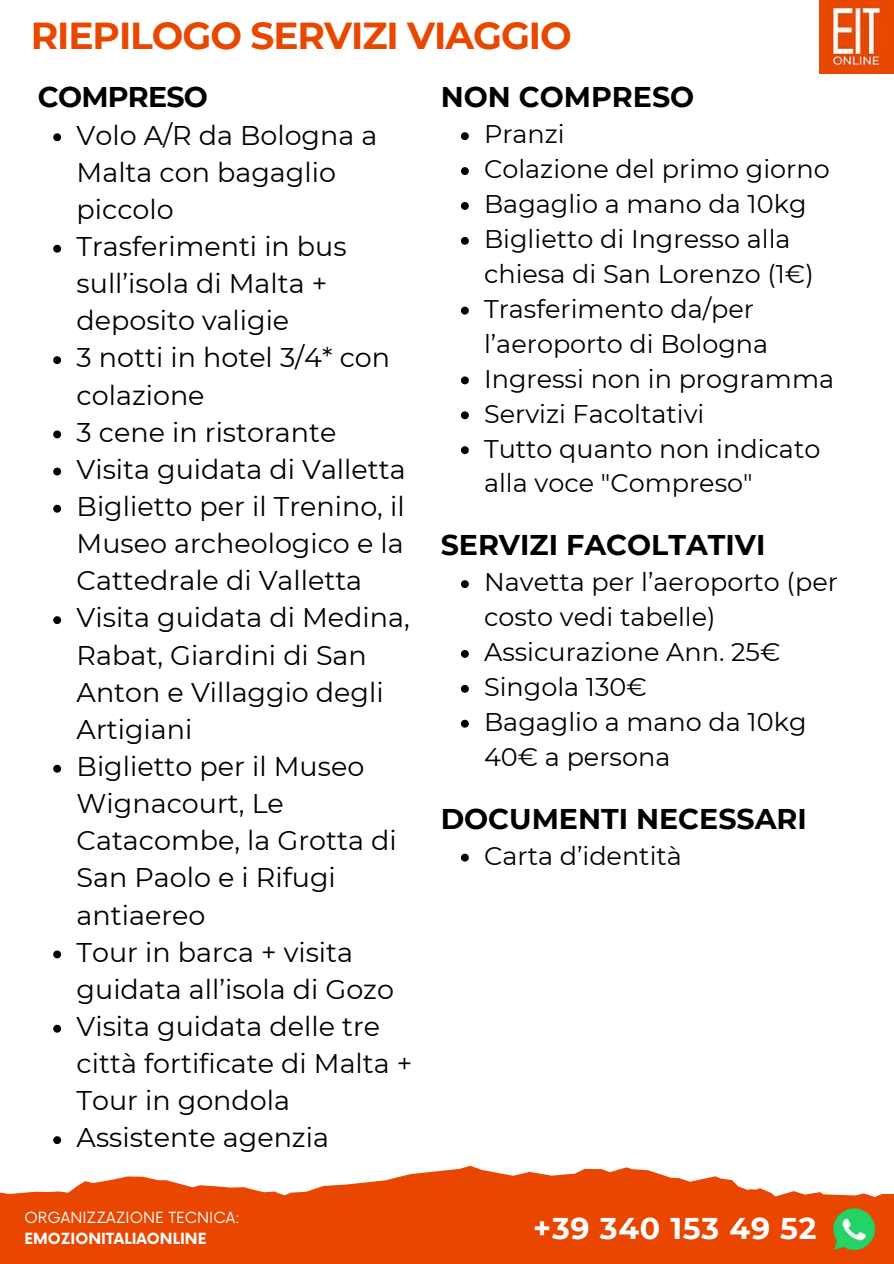
<style>
.page{position:relative;width:894px;height:1264px;background:#fff}
.page>*{position:absolute;margin:0;border:0;box-sizing:border-box;transform-origin:0 0}
.t1{font:700 37.5px "Montserrat";letter-spacing:-.03em;color:#e84700}
.t2{font:700 30px "Montserrat";letter-spacing:.025em;color:#fff}
.t3{font:700 28.5px "Montserrat";color:#000}
.t4{font:700 28.5px "Montserrat";letter-spacing:-.03em;color:#000}
.t5{font:27px/37.2px "Montserrat";color:#000}
.t6{font:25.5px/34.8px "Montserrat";color:#000}
.t7{font:15px "Now";color:#fff}
.t8{font:700 15px "Now";color:#fff}
</style>
<div class="page">
<svg style="left:0;top:1165px;width:893px;height:98px;fill:#e84601"></svg>
<img style="left:819px;top:0;width:73px;height:73px">
<img style="left:832px;top:1207px;width:42px;height:42px">
<svg style="left:53px;top:133px;width:8px;height:8px"></svg>
<svg style="left:53px;top:245px;width:8px;height:8px"></svg>
<svg style="left:53px;top:356px;width:8px;height:8px"></svg>
<svg style="left:53px;top:430px;width:8px;height:8px"></svg>
<svg style="left:53px;top:467px;width:8px;height:8px"></svg>
<svg style="left:53px;top:505px;width:8px;height:7px"></svg>
<svg style="left:53px;top:616px;width:8px;height:8px"></svg>
<svg style="left:53px;top:764px;width:8px;height:8px"></svg>
<svg style="left:53px;top:950px;width:8px;height:8px"></svg>
<svg style="left:53px;top:1024px;width:8px;height:8px"></svg>
<svg style="left:53px;top:1136px;width:8px;height:8px"></svg>
<svg style="left:461px;top:132px;width:7px;height:8px"></svg>
<svg style="left:461px;top:167px;width:7px;height:8px"></svg>
<svg style="left:461px;top:202px;width:7px;height:8px"></svg>
<svg style="left:461px;top:237px;width:7px;height:8px"></svg>
<svg style="left:461px;top:307px;width:7px;height:7px"></svg>
<svg style="left:461px;top:376px;width:7px;height:8px"></svg>
<svg style="left:461px;top:411px;width:7px;height:8px"></svg>
<svg style="left:461px;top:446px;width:7px;height:8px"></svg>
<svg style="left:461px;top:580px;width:7px;height:8px"></svg>
<svg style="left:461px;top:650px;width:7px;height:8px"></svg>
<svg style="left:461px;top:685px;width:7px;height:7px"></svg>
<svg style="left:461px;top:719px;width:7px;height:8px"></svg>
<svg style="left:461px;top:853px;width:7px;height:8px"></svg>
<h1 class="t1" style="left:31px;top:12px;width:542px">RIEPILOGO SERVIZI VIAGGIO</h1>
<p class="t4" style="left:38px;top:80px;width:171px">COMPRESO</p>
<p class="t5" style="left:77px;top:116px;width:337px">Volo A/R da Bologna a<br>Malta con bagaglio piccolo<br>Trasferimenti in bus sull’isola di Malta + deposito valigie<br>3 notti in hotel 3/4* con colazione<br>3 cene in ristorante<br>Visita guidata di Valletta<br>Biglietto per il Trenino, il<br>Museo archeologico e la<br>Cattedrale di Valletta<br>Visita guidata di Medina,<br>Rabat, Giardini di San<br>Anton e Villaggio degli<br>Artigiani<br>Biglietto per il Museo<br>Wignacourt, Le<br>Catacombe, la Grotta di<br>San Paolo e i Rifugi antiaereo<br>Tour in barca + visita guidata all’isola di Gozo<br>Visita guidata delle tre città fortificate di Malta +<br>Tour in gondola<br>Assistente agenzia</p>
<p class="t7" style="left:25px;top:1209px;width:217px">ORGANIZZAZIONE TECNICA:</p>
<p class="t8" style="left:25px;top:1229px;width:183px">EMOZIONITALIAONLINE</p>
<p class="t3" style="left:440px;top:80px;width:255px">NON COMPRESO</p>
<p class="t6" style="left:484px;top:117px;width:351px">Pranzi<br>Colazione del primo giorno<br>Bagaglio a mano da 10kg<br>Biglietto di Ingresso alla chiesa di San Lorenzo (1€)<br>Trasferimento da/per l’aeroporto di Bologna<br>Ingressi non in programma<br>Servizi Facoltativi<br>Tutto quanto non indicato alla voce "Compreso"</p>
<p class="t3" style="left:440px;top:528px;width:326px">SERVIZI FACOLTATIVI</p>
<p class="t6" style="left:484px;top:565px;width:355px">Navetta per l’aeroporto (per costo vedi tabelle)<br>Assicurazione Ann. 25€<br>Singola 130€<br>Bagaglio a mano da 10kg<br>40€ a persona</p>
<p class="t3" style="left:440px;top:801px;width:367px">DOCUMENTI NECESSARI</p>
<p class="t6" style="left:484px;top:838px;width:199px">Carta d’identità</p>
<p class="t2" style="left:533px;top:1209px;width:285px">+39 340 153 49 52</p>
</div>
